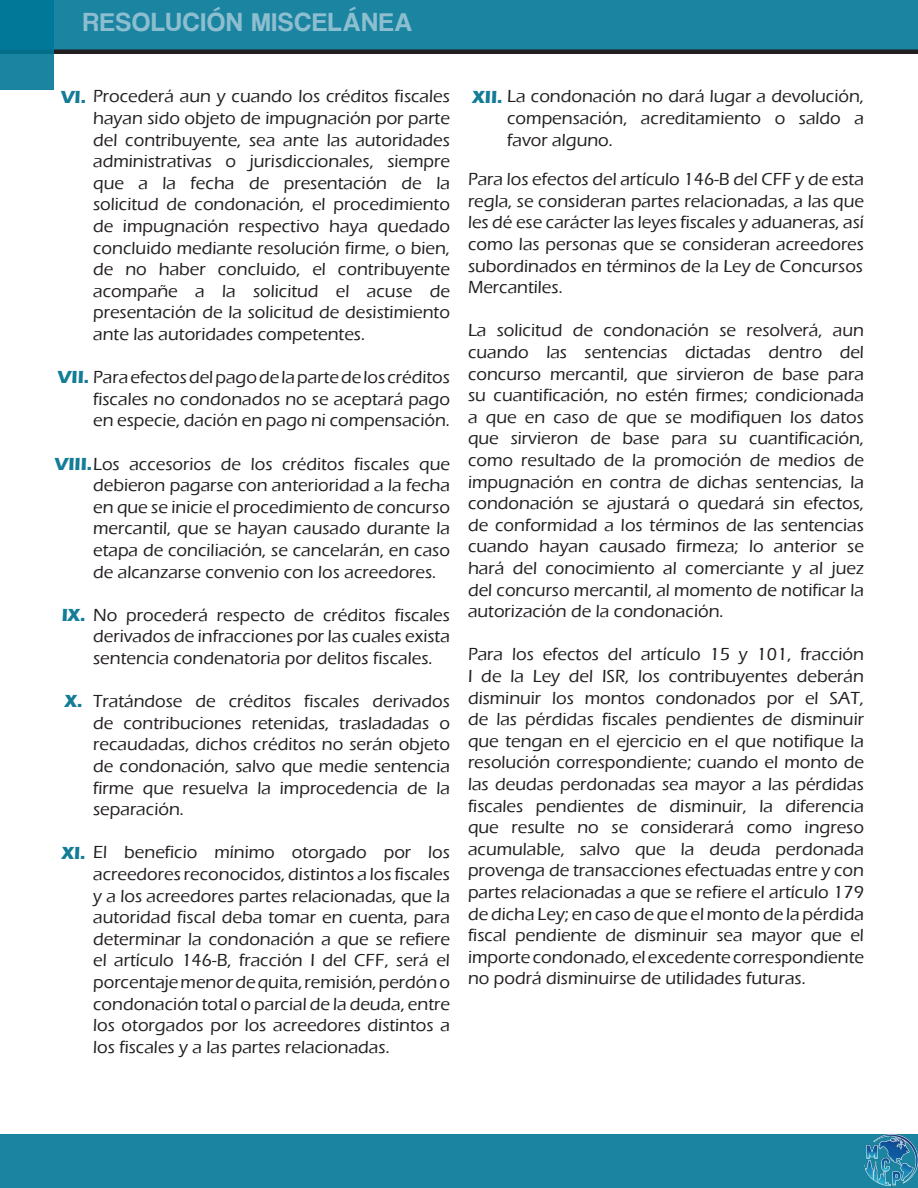
<style>
.page{position:relative;width:918px;height:1188px;background:#fff}
.page>*{position:absolute;margin:0;border:0;box-sizing:border-box;transform-origin:0 0}
.t1{font:27px "Coolvetica Rg";letter-spacing:.05em;color:#9ac5d5}
.t2{font:500 18px/21.6px "Eras ITC";color:#231f20;text-align:justify}
.t3{font:700 18px "Eras ITC";color:#137c96}
.s1{font-weight:700;color:#137c96}
</style>
<div class="page">
<div style="left:0;top:0;width:918px;height:54px;background:#1a84a1"></div>
<div style="left:0;top:1134px;width:918px;height:54px;background:#1a84a1"></div>
<hr style="left:0;top:50px;width:918px;height:4px;background:#231f20">
<img style="left:864px;top:1134px;width:54px;height:53px">
<svg style="left:0;top:0;width:54px;height:90px;fill:#027898"></svg>
<h1 class="t1" style="left:83px;top:6px;width:331px">RESOLUCIÓN MISCELÁNEA</h1>
<p class="t2" style="left:93px;top:86px;width:358px;text-indent:-32px"><span class="s1">VI.</span> Procederá aun y cuando los créditos fiscales hayan sido objeto de impugnación por parte del contribuyente, sea ante las autoridades administrativas o jurisdiccionales, siempre que a la fecha de presentación de la solicitud de condonación, el procedimiento de impugnación respectivo haya quedado concluido mediante resolución firme, o bien, de no haber concluido, el contribuyente acompañe a la solicitud el acuse de presentación de la solicitud de desistimiento ante las autoridades competentes.</p>
<p class="t2" style="left:93px;top:367px;width:358px;text-indent:-35px"><span class="s1">VII.</span> Para efectos del pago de la parte de los créditos fiscales no condonados no se aceptará pago en especie, dación en pago ni compensación.</p>
<p class="t2" style="left:93px;top:453px;width:358px;text-indent:-38px"><span class="s1">VIII.</span>Los accesorios de los créditos fiscales que debieron pagarse con anterioridad a la fecha en que se inicie el procedimiento de concurso mercantil, que se hayan causado durante la etapa de conciliación, se cancelarán, en caso de alcanzarse convenio con los acreedores.</p>
<p class="t2" style="left:93px;top:604px;width:358px;text-indent:-31px"><span class="s1">IX.</span> No procederá respecto de créditos fiscales derivados de infracciones por las cuales exista sentencia condenatoria por delitos fiscales.</p>
<p class="t2" style="left:93px;top:691px;width:358px">Tratándose de créditos fiscales derivados de contribuciones retenidas, trasladadas o recaudadas, dichos créditos no serán objeto de condonación, salvo que medie sentencia firme que resuelva la improcedencia de la separación.</p>
<p class="t2" style="left:62px;top:842px;width:390px;text-align:right"><span class="s1">XI.</span> El beneficio mínimo otorgado por los acreedores reconocidos, distintos a los fiscales</p>
<p class="t2" style="left:93px;top:885px;width:358px">y a los acreedores partes relacionadas, que la autoridad fiscal deba tomar en cuenta, para determinar la condonación a que se refiere el artículo 146-B, fracción I del CFF, será el porcentaje menor de quita, remisión, perdón o condonación total o parcial de la deuda, entre los otorgados por los acreedores distintos a los fiscales y a las partes relacionadas.</p>
<p class="t3" style="left:65px;top:691px;width:19px">X.</p>
<p class="t2" style="left:507px;top:86px;width:358px;text-indent:-35px"><span class="s1">XII.</span> La condonación no dará lugar a devolución, compensación, acreditamiento o saldo a favor alguno.</p>
<p class="t2" style="left:468px;top:169px;width:398px">Para los efectos del artículo 146-B del CFF y de esta regla, se consideran partes relacionadas, a las que les dé ese carácter las leyes fiscales y aduaneras, así como las personas que se consideran acreedores subordinados en términos de la Ley de Concursos</p>
<p class="t2" style="left:468px;top:277px;width:96px">Mercantiles.</p>
<p class="t2" style="left:468px;top:320px;width:398px">La solicitud de condonación se resolverá, aun cuando las sentencias dictadas dentro del concurso mercantil, que sirvieron de base para su cuantificación, no estén firmes; condicionada a que en caso de que se modifiquen los datos que sirvieron de base para su cuantificación, como resultado de la promoción de medios de impugnación en contra de dichas sentencias, la condonación se ajustará o quedará sin efectos, de conformidad a los términos de las sentencias cuando hayan causado firmeza; lo anterior se hará del conocimiento al comerciante y al juez del concurso mercantil, al momento de notificar la autorización de la condonación.</p>
<p class="t2" style="left:468px;top:644px;width:398px">Para los efectos del artículo 15 y 101, fracción I de la Ley del ISR, los contribuyentes deberán disminuir los montos condonados por el SAT, de las pérdidas fiscales pendientes de disminuir que tengan en el ejercicio en el que notifique la resolución correspondiente; cuando el monto de las deudas perdonadas sea mayor a las pérdidas fiscales pendientes de disminuir, la diferencia que resulte no se considerará como ingreso acumulable, salvo que la deuda perdonada provenga de transacciones efectuadas entre y con partes relacionadas a que se refiere el artículo 179 de dicha Ley; en caso de que el monto de la pérdida fiscal pendiente de disminuir sea mayor que el importe condonado, el excedente correspondiente no podrá disminuirse de utilidades futuras.</p>
</div>
